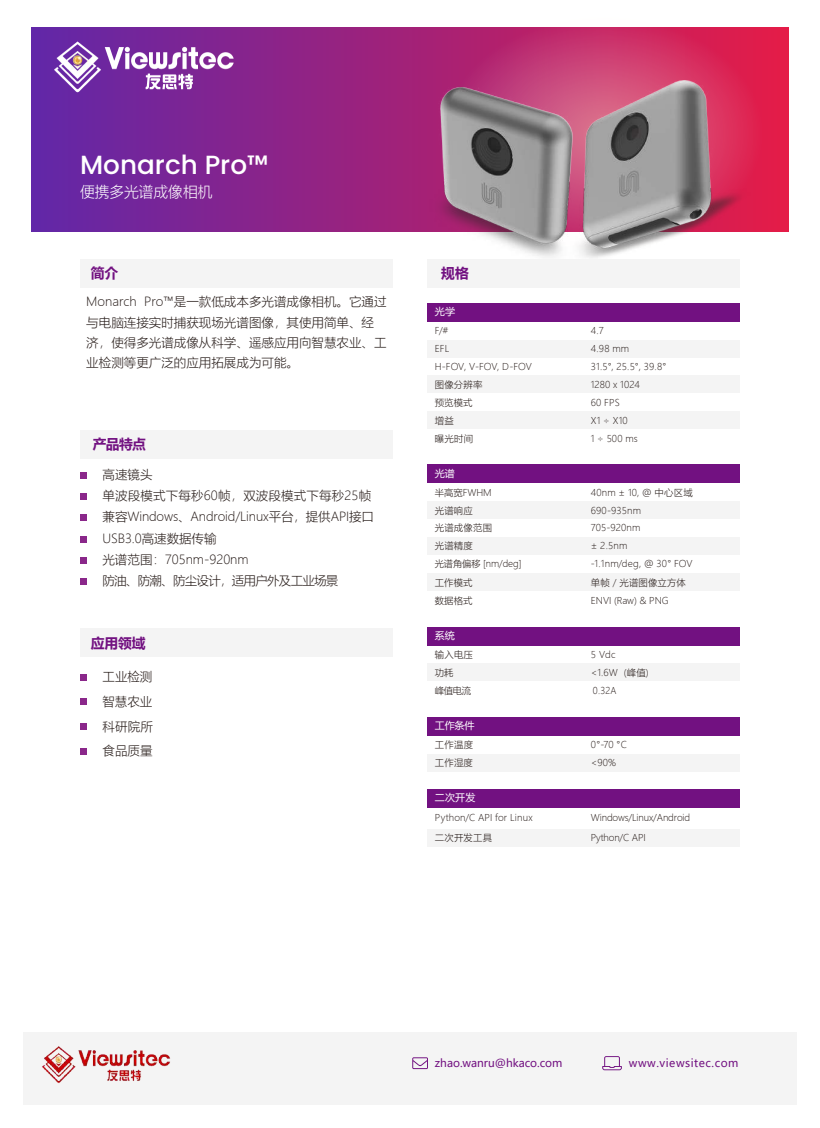
<style>
.page{position:relative;width:820px;height:1128px;background:#fff}
.page>*{position:absolute;margin:0;border:0;box-sizing:border-box;transform-origin:0 0}
.t1{font:500 26.25px "Poppins";color:#fff}
.t2{font:15px "Microsoft Ya Hei UI Light";color:#fff}
.t3{font:700 13.75px "Microsoft Ya Hei UI";letter-spacing:-.005em;color:#721181}
.t4{font:12.5px/21.1px "Microsoft Ya Hei UI Light";color:#231815}
.t5{font:11px "Microsoft Ya Hei UI";color:#721181}
.t6{font:11px "Microsoft Ya Hei UI";letter-spacing:.05em;color:#721181}
.t7{font:10px "Microsoft Ya Hei UI";letter-spacing:.02em;color:#fff}
.t8{font:9.38px/18.8px "Microsoft Ya Hei UI Light";letter-spacing:.015em;color:#231815}
.t9{font:9.38px "Microsoft Ya Hei UI Light";letter-spacing:-.005em;color:#231815}
.t10{font:9.38px "Microsoft Ya Hei UI Light";letter-spacing:-.015em;color:#231815}
.t11{font:9.38px "Microsoft Ya Hei UI Light";letter-spacing:-.01em;color:#231815}
.t12{font:9.38px "Microsoft Ya Hei UI Light";letter-spacing:.015em;color:#231815;scale:.94 1}
</style>
<div class="page">
<svg style="left:32px;top:27px;width:755px;height:205px;background:#84248d"></svg>
<svg style="left:443px;top:27px;width:320px;height:61px;background:#c72d69"></svg>
<img style="left:526px;top:81px;width:260px;height:182px">
<img style="left:380px;top:88px;width:256px;height:178px">
<div style="left:23px;top:1031px;width:773px;height:73px;background:#f4f4f4"></div>
<div style="left:427px;top:259px;width:312px;height:28px;background:#f4f4f4"></div>
<div style="left:80px;top:259px;width:312px;height:28px;background:#f4f4f4"></div>
<svg style="left:80px;top:472px;width:6px;height:6px"></svg>
<svg style="left:80px;top:493px;width:6px;height:6px"></svg>
<svg style="left:80px;top:514px;width:6px;height:6px"></svg>
<svg style="left:80px;top:536px;width:6px;height:6px"></svg>
<svg style="left:80px;top:557px;width:6px;height:6px"></svg>
<svg style="left:80px;top:578px;width:6px;height:6px"></svg>
<div style="left:80px;top:430px;width:312px;height:28px;background:#f4f4f4"></div>
<svg style="left:80px;top:674px;width:6px;height:6px"></svg>
<div style="left:80px;top:698px;width:6px;height:7px;background:#8a278a"></div>
<svg style="left:80px;top:723px;width:6px;height:6px"></svg>
<div style="left:80px;top:747px;width:6px;height:7px;background:#8a278a"></div>
<div style="left:80px;top:628px;width:312px;height:29px;background:#f4f4f4"></div>
<div style="left:583px;top:789px;width:156px;height:19px;background:#721181"></div>
<div style="left:427px;top:789px;width:156px;height:19px;background:#721181"></div>
<div style="left:583px;top:717px;width:156px;height:18px;background:#721181"></div>
<div style="left:427px;top:717px;width:156px;height:18px;background:#721181"></div>
<div style="left:583px;top:627px;width:156px;height:18px;background:#721181"></div>
<div style="left:427px;top:627px;width:156px;height:18px;background:#721181"></div>
<div style="left:583px;top:464px;width:156px;height:19px;background:#721181"></div>
<div style="left:427px;top:464px;width:156px;height:19px;background:#721181"></div>
<div style="left:583px;top:303px;width:156px;height:19px;background:#721181"></div>
<div style="left:427px;top:303px;width:156px;height:19px;background:#721181"></div>
<div style="left:583px;top:753px;width:156px;height:18px;background:#f4f4f4"></div>
<div style="left:427px;top:753px;width:156px;height:18px;background:#f4f4f4"></div>
<div style="left:583px;top:663px;width:156px;height:18px;background:#f4f4f4"></div>
<div style="left:427px;top:663px;width:156px;height:18px;background:#f4f4f4"></div>
<div style="left:583px;top:573px;width:156px;height:18px;background:#f4f4f4"></div>
<div style="left:427px;top:573px;width:156px;height:18px;background:#f4f4f4"></div>
<div style="left:583px;top:536px;width:156px;height:18px;background:#f4f4f4"></div>
<div style="left:427px;top:536px;width:156px;height:18px;background:#f4f4f4"></div>
<div style="left:583px;top:501px;width:156px;height:18px;background:#f4f4f4"></div>
<div style="left:427px;top:501px;width:156px;height:18px;background:#f4f4f4"></div>
<div style="left:583px;top:411px;width:156px;height:18px;background:#f4f4f4"></div>
<div style="left:427px;top:411px;width:156px;height:18px;background:#f4f4f4"></div>
<div style="left:583px;top:375px;width:156px;height:18px;background:#f4f4f4"></div>
<div style="left:427px;top:375px;width:156px;height:18px;background:#f4f4f4"></div>
<div style="left:583px;top:340px;width:156px;height:17px;background:#f4f4f4"></div>
<div style="left:427px;top:340px;width:156px;height:17px;background:#f4f4f4"></div>
<div style="left:583px;top:828px;width:156px;height:18px;background:#f4f4f4"></div>
<div style="left:427px;top:828px;width:156px;height:18px;background:#f4f4f4"></div>
<svg style="left:412px;top:1057px;width:16px;height:11px"></svg>
<svg style="left:602px;top:1056px;width:19px;height:14px"></svg>
<img style="left:53px;top:41px;width:181px;height:52px">
<img style="left:42px;top:1046px;width:128px;height:37px">
<h1 class="t1" style="left:80px;top:149px;width:190px">Monarch Pro™</h1>
<h2 class="t2" style="left:80px;top:182px;width:134px">便携多光谱成像相机</h2>
<h3 class="t3" style="left:91px;top:263px;width:29px">简介</h3>
<h3 class="t3" style="left:441px;top:263px;width:29px">规格</h3>
<h3 class="t4" style="left:86px;top:290px;width:302px">Monarch Pro™是一款低成本多光谱成像相机。它通过与电脑连接实时捕获现场光谱图像，其使用简单、经</h3>
<h3 class="t4" style="left:86px;top:332px;width:301px;line-height:20px">济，使得多光谱成像从科学、遥感应用向智慧农业、工业检测等更广泛的应用拓展成为可能。</h3>
<h3 class="t3" style="left:93px;top:434px;width:55px">产品特点</h3>
<h3 class="t4" style="left:102px;top:464px;width:273px">高速镜头<br>单波段模式下每秒60帧，双波段模式下每秒25帧兼容Windows、Android/Linux平台，提供API接口<br>USB3.0高速数据传输<br>光谱范围：705nm-920nm<br>防油、防潮、防尘设计，适用户外及工业场景</h3>
<h3 class="t3" style="left:91px;top:633px;width:56px">应用领域</h3>
<h3 class="t4" style="left:103px;top:664px;width:52px;line-height:24.6px;text-align:justify">工业检测智慧农业科研院所食品质量</h3>
<p class="t7" style="left:434px;top:304px;width:22px">光学</p>
<p class="t8" style="left:434px;top:321px;width:15px">F/#</p>
<p class="t8" style="left:590px;top:321px;width:14px">4.7</p>
<p class="t8" style="left:434px;top:339px;width:16px">EFL</p>
<p class="t8" style="left:590px;top:339px;width:40px">4.98 mm</p>
<p class="t9" style="left:434px;top:360px;width:98px">H-FOV, V-FOV, D-FOV</p>
<p class="t8" style="left:590px;top:357px;width:77px">31.5°, 25.5°, 39.8°</p>
<p class="t8" style="left:434px;top:375px;width:49px">图像分辨率</p>
<p class="t8" style="left:590px;top:375px;width:50px">1280 x 1024</p>
<p class="t8" style="left:434px;top:393px;width:39px">预览模式</p>
<p class="t8" style="left:590px;top:393px;width:30px">60 FPS</p>
<p class="t8" style="left:434px;top:411px;width:20px">增益</p>
<p class="t8" style="left:590px;top:411px;width:38px">X1 ÷ X10</p>
<p class="t8" style="left:434px;top:429px;width:40px">曝光时间</p>
<p class="t8" style="left:590px;top:429px;width:48px">1 ÷ 500 ms</p>
<p class="t7" style="left:434px;top:466px;width:22px">光谱</p>
<p class="t9" style="left:434px;top:486px;width:58px">半高宽FWHM</p>
<p class="t8" style="left:590px;top:482px;width:103px">40nm ± 10, @ 中心区域</p>
<p class="t8" style="left:434px;top:500px;width:40px">光谱响应</p>
<p class="t8" style="left:590px;top:500px;width:52px">690-935nm</p>
<p class="t8" style="left:434px;top:518px;width:59px">光谱成像范围</p>
<p class="t8" style="left:590px;top:518px;width:51px">705-920nm</p>
<p class="t8" style="left:434px;top:536px;width:40px">光谱精度</p>
<p class="t8" style="left:590px;top:536px;width:38px">± 2.5nm</p>
<p class="t9" style="left:434px;top:557px;width:88px">光谱角偏移 [nm/deg]</p>
<p class="t8" style="left:590px;top:554px;width:103px">-1.1nm/deg, @ 30° FOV单帧 / 光谱图像立方体</p>
<p class="t8" style="left:434px;top:591px;width:39px">数据格式</p>
<p class="t8" style="left:434px;top:573px;width:39px">工作模式</p>
<p class="t11" style="left:590px;top:594px;width:79px">ENVI (Raw) &amp; PNG</p>
<p class="t7" style="left:434px;top:628px;width:22px">系统</p>
<p class="t8" style="left:434px;top:645px;width:40px">输入电压</p>
<p class="t8" style="left:590px;top:645px;width:26px">5 Vdc</p>
<p class="t8" style="left:434px;top:663px;width:20px">功耗</p>
<p class="t8" style="left:590px;top:663px;width:59px">&lt;1.6W (峰值)</p>
<p class="t8" style="left:434px;top:681px;width:38px">峰值电流</p>
<p class="t12" style="left:592px;top:684px;width:27px">0.32A</p>
<p class="t8" style="left:434px;top:735px;width:40px">工作温度</p>
<p class="t8" style="left:590px;top:735px;width:38px">0°-70 °C</p>
<p class="t8" style="left:434px;top:753px;width:40px">工作湿度</p>
<p class="t8" style="left:590px;top:753px;width:27px">&lt;90%</p>
<p class="t7" style="left:434px;top:790px;width:42px">二次开发</p>
<p class="t8" style="left:434px;top:807px;width:99px">Python/C API for Linux</p>
<p class="t10" style="left:590px;top:811px;width:101px">Windows/Linux/Android</p>
<p class="t8" style="left:434px;top:828px;width:59px">二次开发工具</p>
<p class="t10" style="left:590px;top:831px;width:56px">Python/C API</p>
<p class="t5" style="left:434px;top:1055px;width:129px">zhao.wanru@hkaco.com</p>
<p class="t6" style="left:628px;top:1055px;width:111px">www.viewsitec.com</p>
</div>
